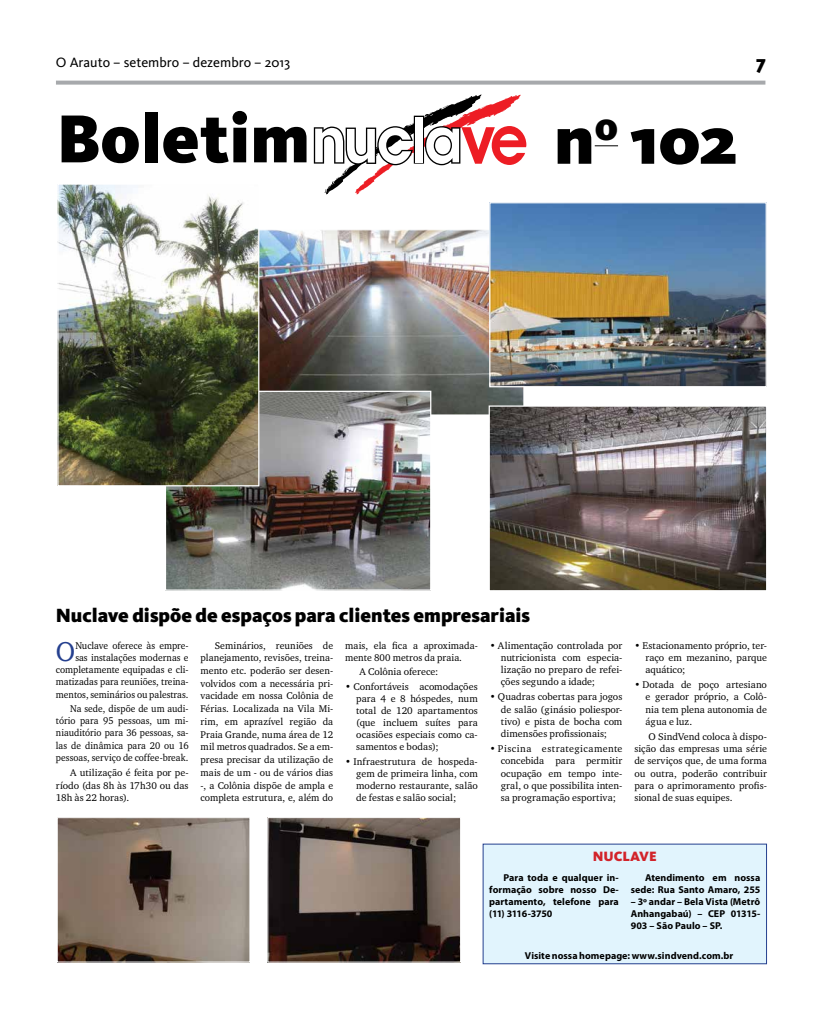
<style>
.page{position:relative;width:823px;height:1021px;background:#fff}
.page>*{position:absolute;margin:0;border:0;box-sizing:border-box;transform-origin:0 0}
.t1{font:900 70.2px "Kievit";color:#000}
.t2{font:27.9px "Charter ITC";color:#25408f;scale:.95 1}
.t3{font:900 20px "Kievit";color:#000}
.t4{font:900 19.8px "Kievit";color:#000}
.t5{font:14px "Kievit";color:#000}
.t6{font:900 14px "Kievit";color:#d2232a}
.t7{font:10px/12.2px "Charter ITC";color:#000;text-align:justify}
.t8{font:700 10px/12px "Myriad Pro";letter-spacing:.005em;color:#000;text-align:justify}
.t9{font:10px/12.3px "Charter ITC";color:#000;text-align:right;scale:.95 1}
.t10{font:10px/12.4px "Charter ITC";color:#000;text-align:justify;scale:.94 1}
</style>
<div class="page">
<img style="left:259px;top:231px;width:263px;height:182px">
<svg style="left:56px;top:81px;width:709px;height:4px;background:#afb1b3"></svg>
<svg style="left:594px;top:145px;width:23px;height:1px"></svg>
<svg style="left:313px;top:95px;width:213px;height:99px"></svg>
<div style="left:483px;top:844px;width:283px;height:119px;background:#e1f4fd"></div>
<div style="left:482px;top:843px;width:284px;height:121px;border:1px solid #25408f"></div>
<img style="left:59px;top:819px;width:189px;height:141px">
<div style="left:57px;top:817px;width:193px;height:145px;border:1px solid #fff"></div>
<img style="left:269px;top:819px;width:190px;height:141px">
<div style="left:267px;top:817px;width:194px;height:145px;border:1px solid #fff"></div>
<img style="left:167px;top:392px;width:262px;height:196px">
<div style="left:165px;top:390px;width:266px;height:200px;border:1px solid #fff"></div>
<img style="left:491px;top:204px;width:273px;height:181px">
<div style="left:489px;top:202px;width:277px;height:185px;border:1px solid #fff"></div>
<img style="left:59px;top:185px;width:198px;height:299px">
<div style="left:57px;top:183px;width:202px;height:303px;border:1px solid #fff"></div>
<img style="left:490px;top:407px;width:274px;height:182px">
<div style="left:488px;top:405px;width:278px;height:186px;border:1px solid #fff"></div>
<h3 class="t5" style="left:56px;top:55px;width:236px">O Arauto – setembro – dezembro – 2013</h3>
<h3 class="t3" style="left:755px;top:50px;width:12px">7</h3>
<h1 class="t1" style="left:56px;top:96px;width:255px">Boletim</h1>
<h1 class="t1" style="left:553px;top:97px;width:184px">n<sup>o</sup> 102</h1>
<h3 class="t4" style="left:56px;top:603px;width:475px">Nuclave dispõe de espaços para clientes empresariais</h3>
<h2 class="t2" style="left:56px;top:633px;width:22px">O</h2>
<p class="t7" style="left:200px;top:638px;width:134px;line-height:12.7px;text-indent:14px">Seminários, reuniões de planejamento, revisões, treina&shy;mento etc. poderão ser desen&shy;volvidos com a necessária pri&shy;vacidade em nossa Colônia de Férias. Localizada na Vila Mi&shy;rim, em aprazível região da Praia Grande, numa área de 12 mil metros quadrados. Se a em&shy;presa precisar da utilização de mais de um - ou de vários dias -, a Colônia dispõe de ampla e completa estrutura, e, além do</p>
<p class="t7" style="left:345px;top:639px;width:134px">mais, ela fica a aproximada&shy;mente 800 metros da praia.</p>
<p class="t9" style="left:56px;top:638px;width:141px">Nuclave oferece às empre-<br>sas instalações modernas e completamente equipadas e cli&shy;matizadas para reuniões, treina&shy;mentos, seminários ou palestras.</p>
<p class="t10" style="left:56px;top:701px;width:142px;text-indent:14px">Na sede, dispõe de um audi&shy;tório para 95 pessoas, um mi&shy;niauditório para 36 pessoas, sa&shy;las de dinâmica para 20 ou 16 pessoas, serviço de coffee-break.</p>
<p class="t7" style="left:56px;top:766px;width:134px;text-indent:14px">A utilização é feita por pe&shy;ríodo (das 8h às 17h30 ou das 18h às 22 horas).</p>
<p class="t7" style="left:500px;top:638px;width:123px;text-indent:-11px">• Alimentação controlada por nutricionista com especia&shy;lização no preparo de refei&shy;ções segundo a idade;</p>
<p class="t7" style="left:500px;top:690px;width:123px;text-indent:-11px">• Quadras cobertas para jogos de salão (ginásio poliespor&shy;tivo) e pista de bocha com dimensões profissionais;</p>
<p class="t7" style="left:500px;top:742px;width:123px;text-indent:-11px">• Piscina estrategicamente concebida para permitir ocupação em tempo inte&shy;gral, o que possibilita inten&shy;sa programação esportiva;</p>
<p class="t7" style="left:359px;top:665px;width:80px">A Colônia oferece:</p>
<p class="t7" style="left:356px;top:680px;width:123px;text-indent:-11px">• Confortáveis acomodações para 4 e 8 hóspedes, num total de 120 apartamentos (que incluem suítes para ocasiões especiais como ca&shy;samentos e bodas);</p>
<p class="t7" style="left:356px;top:755px;width:123px;text-indent:-11px">• Infraestrutura de hospeda&shy;gem de primeira linha, com moderno restaurante, salão de festas e salão social;</p>
<p class="t7" style="left:645px;top:638px;width:123px;text-indent:-11px">• Estacionamento próprio, ter&shy;raço em mezanino, parque aquático;</p>
<p class="t7" style="left:645px;top:678px;width:123px;text-indent:-11px">• Dotada de poço artesiano e gerador próprio, a Colô&shy;nia tem plena autonomia de água e luz.</p>
<p class="t7" style="left:634px;top:730px;width:134px;text-indent:14px">O SindVend coloca à dispo&shy;sição das empresas uma série de serviços que, de uma forma ou outra, poderão contribuir para o aprimoramento profis&shy;sional de suas equipes.</p>
<h3 class="t6" style="left:592px;top:847px;width:66px">NUCLAVE</h3>
<p class="t8" style="left:489px;top:871px;width:131px;text-indent:14px">Para toda e qualquer in&shy;formação sobre nosso De&shy;partamento, telefone para (11) 3116-3750</p>
<p class="t8" style="left:630px;top:871px;width:131px;text-align:right">Atendimento em nossa sede: Rua Santo Amaro, 255</p>
<p class="t8" style="left:630px;top:895px;width:131px">– 3º andar – Bela Vista (Metrô Anhangabaú) – CEP 01315- 903 – São Paulo – SP.</p>
<p class="t8" style="left:524px;top:949px;width:210px">Visite nossa homepage: www.sindvend.com.br</p>
</div>
